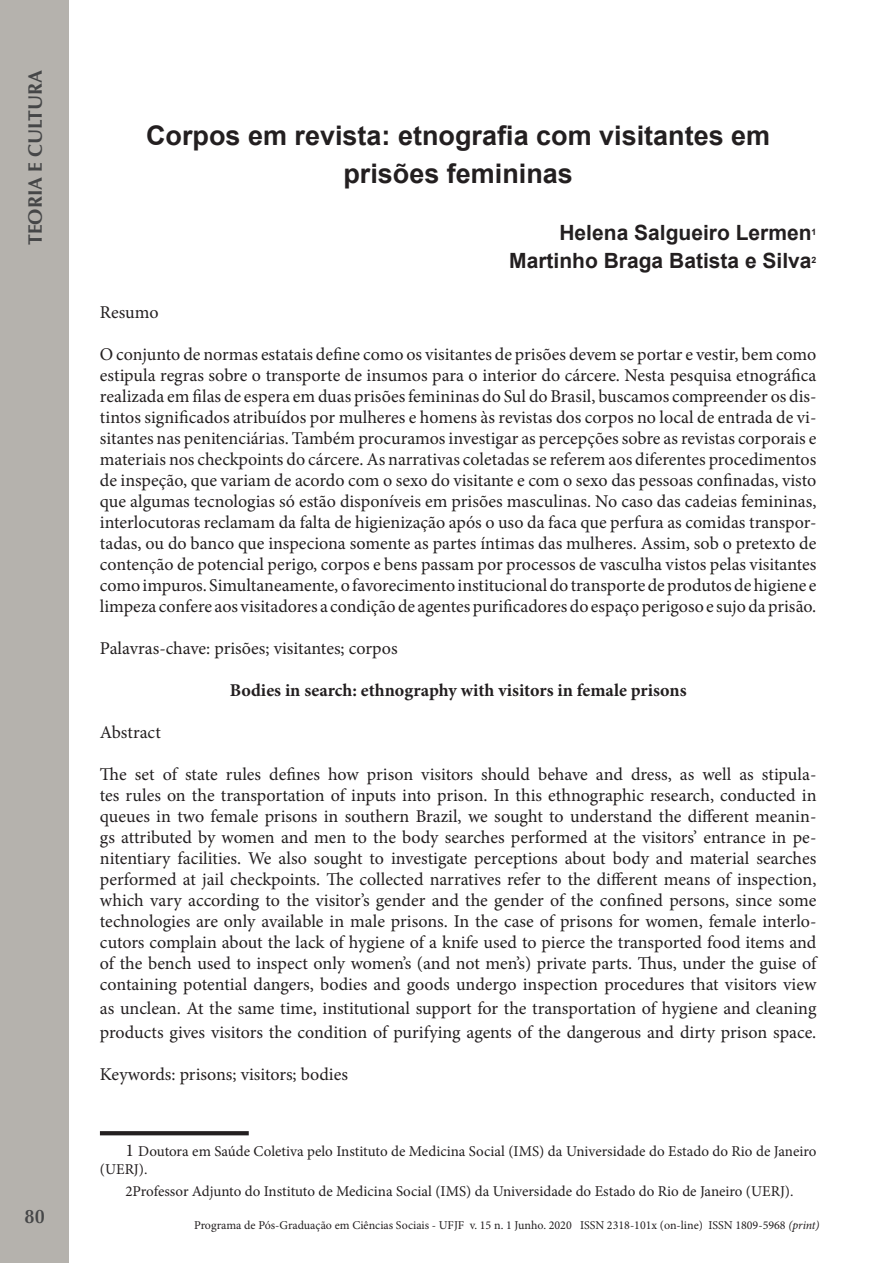
<style>
.page{position:relative;width:893px;height:1263px;background:#fff}
.page>*{position:absolute;margin:0;border:0;box-sizing:border-box;transform-origin:0 0}
.t1{font:700 27px "Arial";color:#231f20}
.t2{font:700 21px "Arial";color:#231f20}
.t3{font:700 19.5px "Optima LT Std";color:#454647}
.t4{font:600 19.5px "Optima";color:#454647}
.t5{font:18px/21px "Minion Pro";color:#231f20;text-align:justify}
.t6{font:700 18px "Minion Pro";color:#231f20}
.Nota_de_rodapé{font:15px/18px "Minion Pro";color:#231f20}
.t7{font:12px "Minion Pro";color:#231f20}
.t8{font:700 8.7px "Arial";color:#231f20}
.s1{font-size:18px}
.s2{font-style:italic}
</style>
<div class="page">
<div style="left:1px;top:0;width:68px;height:1263px;background:#b5b2ad"></div>
<svg style="left:100px;top:1131px;width:149px;height:4px"></svg>
<p class="t3" style="left:24px;top:245px;width:177px;rotate:-90deg">TEORIA E CULTURA</p>
<p class="t4" style="left:25px;top:1205px;width:22px">80</p>
<p class="t1" style="left:146px;top:117px;width:626px">Corpos em revista: etnografia com visitantes em</p>
<p class="t1" style="left:343px;top:154px;width:231px">prisões femininas</p>
<p class="t2" style="left:559px;top:217px;width:254px">Helena Salgueiro Lermen</p>
<p class="t8" style="left:812px;top:225px;width:6px">1</p>
<p class="t2" style="left:509px;top:246px;width:304px">Martinho Braga Batista e Silva</p>
<p class="t8" style="left:812px;top:254px;width:6px">2</p>
<p class="t5" style="left:100px;top:301px;width:60px">Resumo</p>
<p class="t5" style="left:100px;top:343px;width:718px">O conjunto de normas estatais define como os visitantes de prisões devem se portar e vestir, bem como estipula regras sobre o transporte de insumos para o interior do cárcere. Nesta pesquisa etnográfica realizada em filas de espera em duas prisões femininas do Sul do Brasil, buscamos compreender os dis&shy;tintos significados atribuídos por mulheres e homens às revistas dos corpos no local de entrada de vi&shy;sitantes nas penitenciárias. Também procuramos investigar as percepções sobre as revistas corporais e materiais nos checkpoints do cárcere. As narrativas coletadas se referem aos diferentes procedimentos de inspeção, que variam de acordo com o sexo do visitante e com o sexo das pessoas confinadas, visto que algumas tecnologias só estão disponíveis em prisões masculinas. No caso das cadeias femininas, interlocutoras reclamam da falta de higienização após o uso da faca que perfura as comidas transpor&shy;tadas, ou do banco que inspeciona somente as partes íntimas das mulheres. Assim, sob o pretexto de contenção de potencial perigo, corpos e bens passam por processos de vasculha vistos pelas visitantes como impuros. Simultaneamente, o favorecimento institucional do transporte de produtos de higiene e limpeza confere aos visitadores a condição de agentes purificadores do espaço perigoso e sujo da prisão.</p>
<p class="t5" style="left:100px;top:637px;width:299px">Palavras-chave: prisões; visitantes; corpos</p>
<p class="t6" style="left:230px;top:679px;width:458px">Bodies in search: ethnography with visitors in female prisons</p>
<p class="t5" style="left:100px;top:721px;width:62px">Abstract</p>
<p class="t5" style="left:100px;top:763px;width:718px">The set of state rules defines how prison visitors should behave and dress, as well as stipula&shy;tes rules on the transportation of inputs into prison. In this ethnographic research, conducted in queues in two female prisons in southern Brazil, we sought to understand the different meanin&shy;gs attributed by women and men to the body searches performed at the visitors’ entrance in pe&shy;nitentiary facilities. We also sought to investigate perceptions about body and material searches performed at jail checkpoints. The collected narratives refer to the different means of inspection, which vary according to the visitor’s gender and the gender of the confined persons, since some technologies are only available in male prisons. In the case of prisons for women, female interlo&shy;cutors complain about the lack of hygiene of a knife used to pierce the transported food items and of the bench used to inspect only women’s (and not men’s) private parts. Thus, under the guise of containing potential dangers, bodies and goods undergo inspection procedures that visitors view</p>
<p class="t5" style="left:100px;top:996px;width:718px;line-height:24px">as unclean. At the same time, institutional support for the transportation of hygiene and cleaning products gives visitors the condition of purifying agents of the dangerous and dirty prison space.</p>
<p class="t5" style="left:100px;top:1063px;width:250px">Keywords: prisons; visitors; bodies</p>
<p class="Nota_de_rodapé" style="left:100px;top:1142px;width:718px;text-indent:26px"><span class="s1">1</span> Doutora em Saúde Coletiva pelo Instituto de Medicina Social (IMS) da Universidade do Estado do Rio de Janeiro (UERJ).</p>
<p class="Nota_de_rodapé" style="left:125px;top:1182px;width:670px">2Professor Adjunto do Instituto de Medicina Social (IMS) da Universidade do Estado do Rio de Janeiro (UERJ).</p>
<p class="t7" style="left:194px;top:1217px;width:627px">Programa de Pós-Graduação em Ciências Sociais - UFJF v. 15 n. 1 Junho. 2020 ISSN 2318-101x (on-line) ISSN 1809-5968 <span class="s2">(print)</span></p>
</div>
